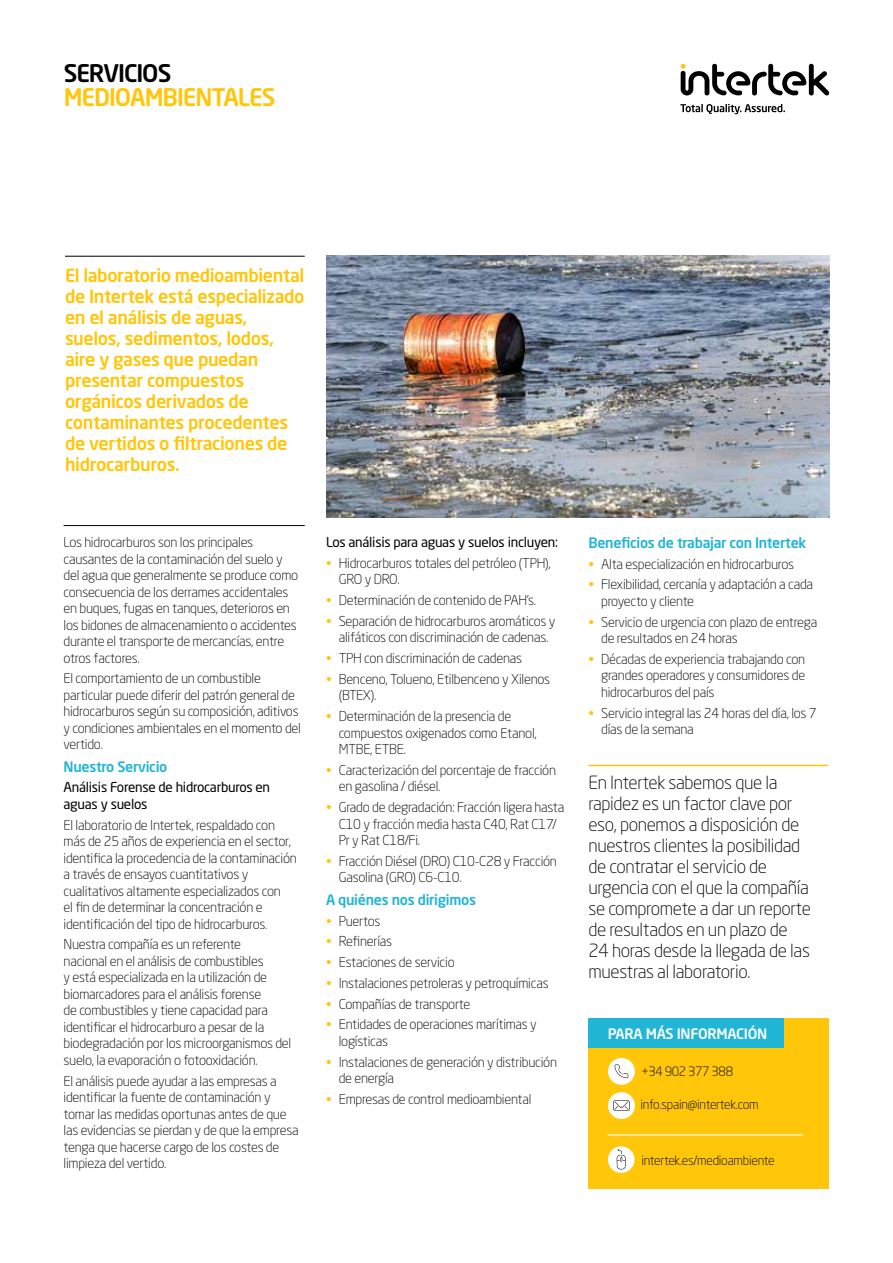
<style>
.page{position:relative;width:893px;height:1263px;background:#fff}
.page>*{position:absolute;margin:0;border:0;box-sizing:border-box;transform-origin:0 0}
.t1{font:500 24px "Neo Sans Std";letter-spacing:-.045em;color:#ffc60a}
.t2{font:500 24px "Neo Sans Std";letter-spacing:-.045em;color:#000}
.t3{font:300 18px/21px "Neo Sans Std";letter-spacing:-.02em;color:#000}
.t4{font:500 18px/21px "Neo Sans Std";letter-spacing:-.02em;color:#ffc60a}
.t5{font:500 14.25px "Neo Sans Std";letter-spacing:-.02em;color:#21b5d6}
.t6{font:500 14.25px "Neo Sans Std";letter-spacing:-.02em;color:#fff}
.t7{font:300 13.5px/16.5px "Neo Sans Std";letter-spacing:-.02em;color:#000}
.t8{font:13.5px/16.5px "Neo Sans Std";letter-spacing:-.02em;color:#000}
.t9{font:300 12.75px "Neo Sans Std";letter-spacing:-.02em;color:#000}
.s1{color:#ffc60a}
</style>
<div class="page">
<svg style="left:680px;top:104px;width:105px;height:10px"></svg>
<svg style="left:681px;top:64px;width:148px;height:31px"></svg>
<img style="left:326px;top:255px;width:504px;height:262px">
<hr style="left:65px;top:256px;width:240px;height:1px;background:#000">
<hr style="left:64px;top:525px;width:241px;height:1px;background:#000">
<div style="left:588px;top:1018px;width:241px;height:170px;background:#ffc60a"></div>
<div style="left:588px;top:1018px;width:196px;height:30px;background:#21b5d6"></div>
<hr style="left:607px;top:1134px;width:196px;height:1px;background:#fff">
<div style="left:608px;top:1058px;width:27px;height:27px;background:#fff;border-radius:50%"></div>
<svg style="left:614px;top:1064px;width:14px;height:14px"></svg>
<div style="left:608px;top:1092px;width:27px;height:27px;background:#fff;border-radius:50%"></div>
<svg style="left:613px;top:1100px;width:16px;height:11px"></svg>
<div style="left:608px;top:1146px;width:26px;height:27px;background:#fff;border-radius:50%"></div>
<svg style="left:617px;top:1149px;width:9px;height:20px"></svg>
<hr style="left:588px;top:765px;width:240px;height:1px;background:#ffc60a">
<h1 class="t2" style="left:64px;top:58px;width:109px">SERVICIOS</h1>
<h1 class="t1" style="left:64px;top:82px;width:213px">MEDIOAMBIENTALES</h1>
<p class="t4" style="left:65px;top:265px;width:241px">El laboratorio medioambiental de Intertek está especializado en el análisis de aguas, suelos, sedimentos, lodos, aire y gases que puedan presentar compuestos orgánicos derivados de contaminantes procedentes de vertidos o filtraciones de hidrocarburos.</p>
<p class="t7" style="left:64px;top:534px;width:236px">Los hidrocarburos son los principales causantes de la contaminación del suelo y del agua que generalmente se produce como consecuencia de los derrames accidentales en buques, fugas en tanques, deterioros en los bidones de almacenamiento o accidentes durante el transporte de mercancías, entre otros factores.</p>
<p class="t7" style="left:64px;top:670px;width:239px">El comportamiento de un combustible particular puede diferir del patrón general de hidrocarburos según su composición, aditivos y condiciones ambientales en el momento del vertido.</p>
<p class="t5" style="left:64px;top:757px;width:105px">Nuestro Servicio</p>
<p class="t8" style="left:64px;top:779px;width:208px">Análisis Forense de hidrocarburos en aguas y suelos</p>
<p class="t7" style="left:64px;top:816px;width:235px">El laboratorio de Intertek, respaldado con más de 25 años de experiencia en el sector, identifica la procedencia de la contaminación a través de ensayos cuantitativos y cualitativos altamente especializados con<br>el fin de determinar la concentración e identificación del tipo de hidrocarburos.</p>
<p class="t7" style="left:64px;top:936px;width:229px">Nuestra compañía es un referente<br>nacional en el análisis de combustibles<br>y está especializada en la utilización de biomarcadores para el análisis forense<br>de combustibles y tiene capacidad para identificar el hidrocarburo a pesar de la biodegradación por los microorganismos del suelo, la evaporación o fotooxidación.</p>
<p class="t7" style="left:64px;top:1072px;width:237px">El análisis puede ayudar a las empresas a identificar la fuente de contaminación y tomar las medidas oportunas antes de que las evidencias se pierdan y de que la empresa tenga que hacerse cargo de los costes de limpieza del vertido.</p>
<p class="t8" style="left:326px;top:534px;width:234px">Los análisis para aguas y suelos incluyen:</p>
<p class="t7" style="left:339px;top:555px;width:213px;text-indent:-13px"><span class="s1">•</span> Hidrocarburos totales del petróleo (TPH),<br>GRO y DRO.</p>
<p class="t7" style="left:326px;top:592px;width:212px"><span class="s1">•</span> Determinación de contenido de PAH’s.</p>
<p class="t7" style="left:326px;top:613px;width:231px;text-align:center"><span class="s1">•</span> Separación de hidrocarburos aromáticos y alifáticos con discriminación de cadenas.</p>
<p class="t7" style="left:326px;top:650px;width:197px"><span class="s1">•</span> TPH con discriminación de cadenas</p>
<p class="t7" style="left:339px;top:671px;width:213px;text-indent:-13px"><span class="s1">•</span> Benceno, Tolueno, Etilbenceno y Xilenos (BTEX).</p>
<p class="t7" style="left:339px;top:708px;width:199px;text-indent:-13px"><span class="s1">•</span> Determinación de la presencia de compuestos oxigenados como Etanol,<br>MTBE, ETBE.</p>
<p class="t7" style="left:339px;top:762px;width:219px;text-indent:-13px"><span class="s1">•</span> Caracterización del porcentaje de fracción en gasolina / diésel.</p>
<p class="t7" style="left:339px;top:799px;width:227px;text-indent:-13px"><span class="s1">•</span> Grado de degradación: Fracción ligera hasta<br>C10 y fracción media hasta C40, Rat C17/<br>Pr y Rat C18/Fi.</p>
<p class="t7" style="left:339px;top:853px;width:220px;text-indent:-13px"><span class="s1">•</span> Fracción Diésel (DRO) C10-C28 y Fracción<br>Gasolina (GRO) C6-C10.</p>
<p class="t5" style="left:326px;top:890px;width:152px">A quiénes nos dirigimos</p>
<p class="t7" style="left:326px;top:912px;width:56px"><span class="s1">•</span> Puertos</p>
<p class="t7" style="left:326px;top:933px;width:68px"><span class="s1">•</span> Refinerías</p>
<p class="t7" style="left:326px;top:954px;width:130px"><span class="s1">•</span> Estaciones de servicio</p>
<p class="t7" style="left:326px;top:974px;width:224px"><span class="s1">•</span> Instalaciones petroleras y petroquímicas</p>
<p class="t7" style="left:326px;top:995px;width:146px"><span class="s1">•</span> Compañías de transporte</p>
<p class="t7" style="left:339px;top:1016px;width:200px;text-indent:-13px"><span class="s1">•</span> Entidades de operaciones marítimas y logísticas</p>
<p class="t7" style="left:339px;top:1053px;width:220px;text-indent:-13px"><span class="s1">•</span> Instalaciones de generación y distribución de energía</p>
<p class="t7" style="left:326px;top:1090px;width:207px"><span class="s1">•</span> Empresas de control medioambiental</p>
<p class="t5" style="left:588px;top:533px;width:220px">Beneficios de trabajar con Intertek</p>
<p class="t7" style="left:588px;top:555px;width:207px"><span class="s1">•</span> Alta especialización en hidrocarburos</p>
<p class="t7" style="left:601px;top:576px;width:213px;text-indent:-13px"><span class="s1">•</span> Flexibilidad, cercanía y adaptación a cada proyecto y cliente</p>
<p class="t7" style="left:601px;top:613px;width:218px;text-indent:-13px"><span class="s1">•</span> Servicio de urgencia con plazo de entrega de resultados en 24 horas</p>
<p class="t7" style="left:601px;top:650px;width:206px;text-align:justify;text-indent:-13px"><span class="s1">•</span> Décadas de experiencia trabajando con grandes operadores y consumidores de hidrocarburos del país</p>
<p class="t7" style="left:601px;top:704px;width:217px;text-indent:-13px"><span class="s1">•</span> Servicio integral las 24 horas del día, los 7 días de la semana</p>
<p class="t3" style="left:588px;top:772px;width:224px">En Intertek sabemos que la rapidez es un factor clave por eso, ponemos a disposición de nuestros clientes la posibilidad de contratar el servicio de urgencia con el que la compañía se compromete a dar un reporte de resultados en un plazo de<br>24 horas desde la llegada de las muestras al laboratorio.</p>
<p class="t6" style="left:608px;top:1025px;width:161px">PARA MÁS INFORMACIÓN</p>
<p class="t9" style="left:641px;top:1064px;width:93px">+34 902 377 388</p>
<p class="t9" style="left:640px;top:1097px;width:120px">info.spain@intertek.com</p>
<p class="t9" style="left:641px;top:1152px;width:135px">intertek.es/medioambiente</p>
</div>
